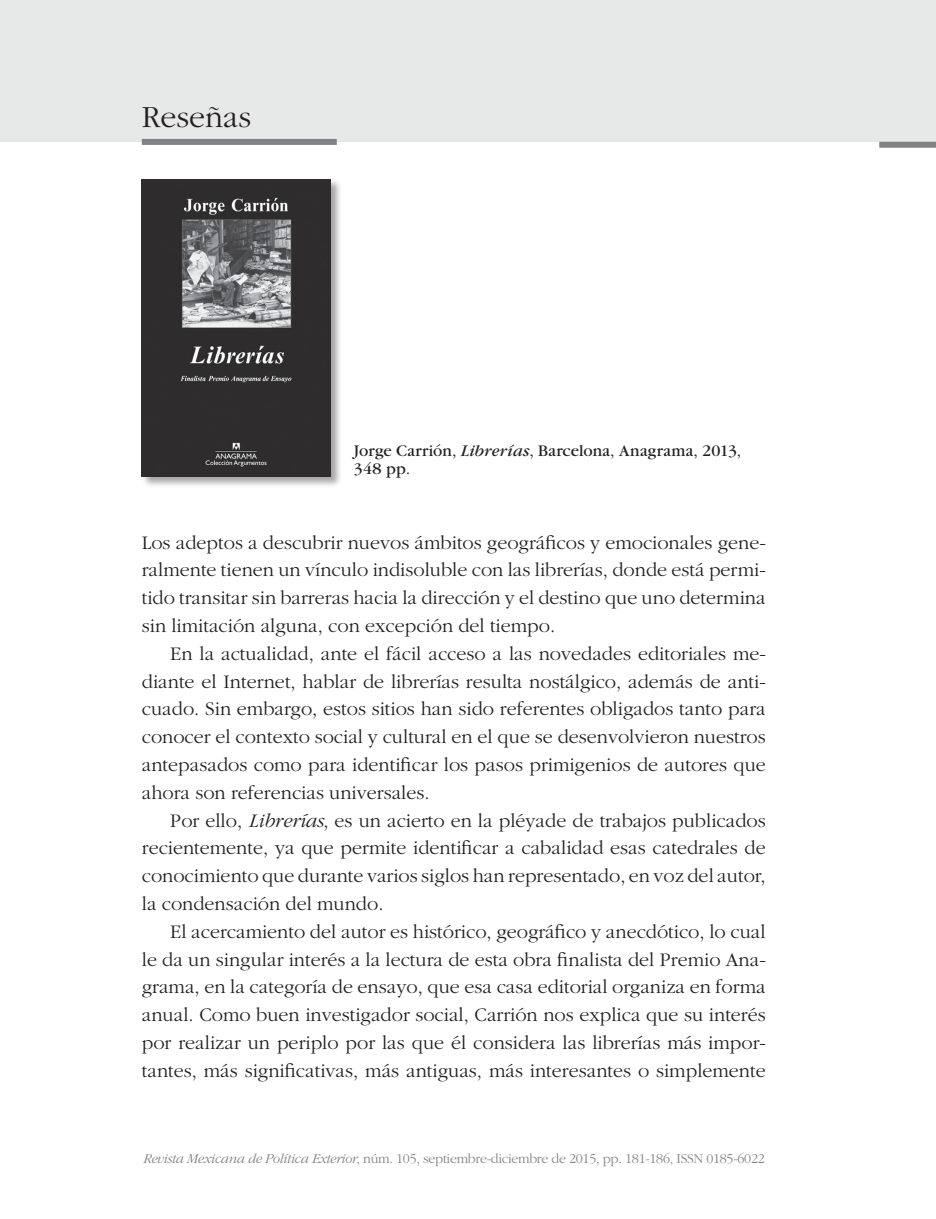
<style>
.page{position:relative;width:936px;height:1219px;background:#fff}
.page>*{position:absolute;margin:0;border:0;box-sizing:border-box;transform-origin:0 0}
.t1{font:300 32px "Garamond";color:#231f20}
.t2{font:300 20px/27.8px "Garamond";color:#231f20;text-align:justify}
.t3{font:17px/18px "Garamond";letter-spacing:.015em;color:#231f20}
.t4{font:300 14px "Garamond";letter-spacing:-.02em;color:#808285}
.t5{font:14px "Garamond Light SC820";letter-spacing:-.02em;color:#808285}
.s1{font-style:italic}
.s2{font-family:"Garamond Light SC820";font-weight:400}
</style>
<div class="page">
<div style="left:0;top:0;width:935px;height:142px;background:#e7e8e8"></div>
<div style="left:142px;top:139px;width:195px;height:6px;background:#808285"></div>
<div style="left:879px;top:142px;width:56px;height:6px;background:#808285"></div>
<div style="left:141px;top:178px;width:201px;height:310px;background:#231f20;opacity:.4"></div>
<img style="left:142px;top:179px;width:189px;height:297px">
<h1 class="t1" style="left:142px;top:100px;width:111px">Reseñas</h1>
<p class="t3" style="left:354px;top:442px;width:389px">Jorge Carrión, <span class="s1">Librerías</span>, Barcelona, Anagrama, 2013,<br>348 pp.</p>
<p class="t2" style="left:142px;top:529px;width:625px">Los adeptos a descubrir nuevos ámbitos geográficos y emocionales gene&shy;ralmente tienen un vínculo indisoluble con las librerías, donde está permi&shy;tido transitar sin barreras hacia la dirección y el destino que uno determina sin limitación alguna, con excepción del tiempo.</p>
<p class="t2" style="left:142px;top:640px;width:625px;text-indent:28px">En la actualidad, ante el fácil acceso a las novedades editoriales me&shy;diante el Internet, hablar de librerías resulta nostálgico, además de anti&shy;cuado. Sin embargo, estos sitios han sido referentes obligados tanto para conocer el contexto social y cultural en el que se desenvolvieron nuestros antepasados como para identificar los pasos primigenios de autores que ahora son referencias universales.</p>
<p class="t2" style="left:142px;top:807px;width:625px;text-indent:28px">Por ello, <span class="s1">Librerías</span>, es un acierto en la pléyade de trabajos publicados recientemente, ya que permite identificar a cabalidad esas catedrales de conocimiento que durante varios siglos han representado, en voz del autor, la condensación del mundo.</p>
<p class="t2" style="left:142px;top:918px;width:625px;text-indent:28px">El acercamiento del autor es histórico, geográfico y anecdótico, lo cual le da un singular interés a la lectura de esta obra finalista del Premio Ana&shy;grama, en la categoría de ensayo, que esa casa editorial organiza en forma anual. Como buen investigador social, Carrión nos explica que su interés por realizar un periplo por las que él considera las librerías más impor&shy;tantes, más significativas, más antiguas, más interesantes o simplemente</p>
<p class="t4" style="left:143px;top:1151px;width:541px"><span class="s1">Revista Mexicana de Política Exterior</span>, núm. 105, septiembre-diciembre de 2015, pp. 181-186, <span class="s2">ISSN</span></p>
<p class="t5" style="left:706px;top:1151px;width:60px">0185-6022</p>
</div>
